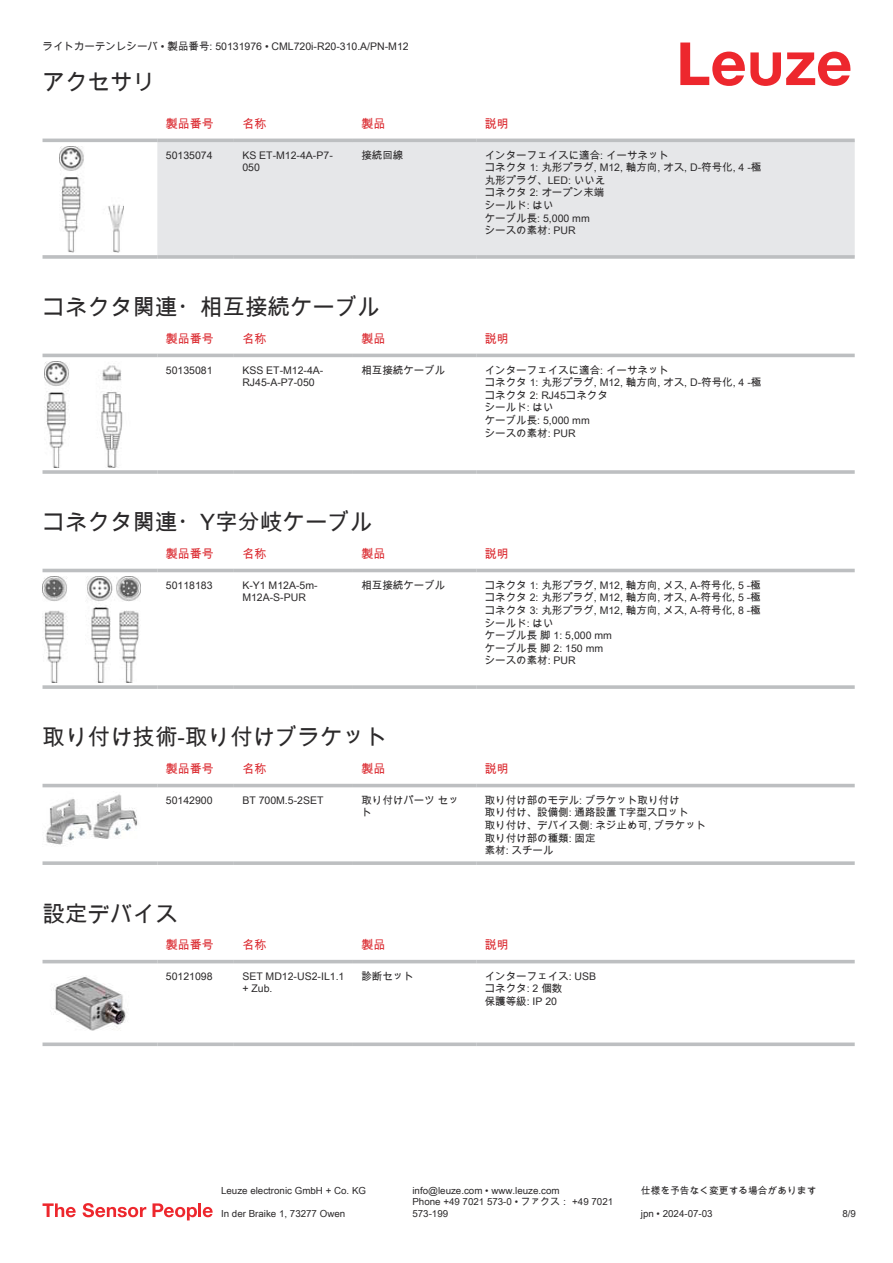
<style>
.page{position:relative;width:893px;height:1263px;background:#fff}
.page>*{position:absolute;margin:0;border:0;box-sizing:border-box;transform-origin:0 0}
.t1{font:22.5px "Arial Unicode MS";color:#2b292a}
.t2{font:12px "Arial Unicode MS";color:#db2a30}
.t3{font:10.5px/12.6px "Arial Unicode MS";color:#2b292a}
.t4{font:9.75px/11.7px "Arial Unicode MS";color:#2b292a}
</style>
<div class="page">
<svg style="left:680px;top:43px;width:170px;height:43px"></svg>
<svg style="left:43px;top:138px;width:812px;height:1px"></svg>
<div style="left:157px;top:142px;width:698px;height:113px;background:#e6e7e9"></div>
<hr style="left:43px;top:139px;width:114px;height:3px;background:#bdbfc1">
<hr style="left:157px;top:139px;width:77px;height:3px;background:#bdbfc1">
<hr style="left:234px;top:139px;width:119px;height:3px;background:#bdbfc1">
<hr style="left:353px;top:139px;width:123px;height:3px;background:#bdbfc1">
<hr style="left:476px;top:139px;width:379px;height:3px;background:#bdbfc1">
<svg style="left:43px;top:255px;width:114px;height:4px"></svg>
<hr style="left:157px;top:255px;width:77px;height:4px;background:#bdbfc1">
<svg style="left:234px;top:255px;width:119px;height:4px"></svg>
<svg style="left:353px;top:255px;width:123px;height:4px"></svg>
<hr style="left:476px;top:255px;width:379px;height:4px;background:#bdbfc1">
<img style="left:59px;top:146px;width:65px;height:107px">
<svg style="left:43px;top:353px;width:812px;height:26px"></svg>
<hr style="left:43px;top:354px;width:114px;height:3px;background:#bdbfc1">
<hr style="left:157px;top:354px;width:77px;height:3px;background:#bdbfc1">
<hr style="left:234px;top:354px;width:119px;height:3px;background:#bdbfc1">
<hr style="left:353px;top:354px;width:123px;height:3px;background:#bdbfc1">
<hr style="left:476px;top:354px;width:379px;height:3px;background:#bdbfc1">
<hr style="left:43px;top:470px;width:114px;height:4px;background:#bdbfc1">
<hr style="left:157px;top:470px;width:77px;height:4px;background:#c9cbcc">
<hr style="left:234px;top:470px;width:119px;height:4px;background:#c4c6c7">
<hr style="left:353px;top:470px;width:123px;height:4px;background:#bdbfc1">
<hr style="left:476px;top:470px;width:379px;height:4px;background:#c9cbcc">
<img style="left:45px;top:361px;width:93px;height:107px">
<svg style="left:43px;top:568px;width:812px;height:26px"></svg>
<hr style="left:43px;top:569px;width:114px;height:3px;background:#bdbfc1">
<hr style="left:157px;top:569px;width:77px;height:3px;background:#bdbfc1">
<hr style="left:234px;top:569px;width:119px;height:3px;background:#bdbfc1">
<hr style="left:353px;top:569px;width:123px;height:3px;background:#bdbfc1">
<hr style="left:476px;top:569px;width:379px;height:3px;background:#bdbfc1">
<svg style="left:43px;top:685px;width:114px;height:4px"></svg>
<svg style="left:157px;top:685px;width:77px;height:4px"></svg>
<svg style="left:234px;top:685px;width:119px;height:4px"></svg>
<svg style="left:353px;top:685px;width:123px;height:4px"></svg>
<svg style="left:476px;top:685px;width:379px;height:4px;background:#c3c5c7"></svg>
<img style="left:43px;top:576px;width:97px;height:107px">
<svg style="left:43px;top:783px;width:812px;height:5px;fill:#eeefef"></svg>
<hr style="left:43px;top:784px;width:114px;height:3px;background:#bdbfc1">
<hr style="left:157px;top:784px;width:77px;height:3px;background:#bdbfc1">
<hr style="left:234px;top:784px;width:119px;height:3px;background:#bdbfc1">
<hr style="left:353px;top:784px;width:123px;height:3px;background:#bdbfc1">
<hr style="left:476px;top:784px;width:379px;height:3px;background:#bdbfc1">
<svg style="left:43px;top:861px;width:114px;height:4px"></svg>
<svg style="left:157px;top:861px;width:77px;height:4px"></svg>
<svg style="left:234px;top:861px;width:119px;height:4px"></svg>
<svg style="left:353px;top:861px;width:123px;height:4px"></svg>
<svg style="left:476px;top:861px;width:379px;height:4px;background:#c3c5c7"></svg>
<img style="left:46px;top:794px;width:92px;height:51px">
<svg style="left:43px;top:959px;width:812px;height:5px;fill:#eff0f0"></svg>
<hr style="left:43px;top:960px;width:114px;height:3px;background:#bdbfc1">
<hr style="left:157px;top:960px;width:77px;height:3px;background:#bdbfc1">
<hr style="left:234px;top:960px;width:119px;height:3px;background:#bdbfc1">
<hr style="left:353px;top:960px;width:123px;height:3px;background:#bdbfc1">
<hr style="left:476px;top:960px;width:379px;height:3px;background:#bdbfc1">
<svg style="left:43px;top:1042px;width:114px;height:4px"></svg>
<svg style="left:157px;top:1042px;width:77px;height:4px"></svg>
<svg style="left:234px;top:1042px;width:119px;height:4px"></svg>
<svg style="left:353px;top:1042px;width:123px;height:4px"></svg>
<svg style="left:476px;top:1042px;width:379px;height:4px;background:#c5c7c9"></svg>
<img style="left:51px;top:977px;width:75px;height:54px">
<svg style="left:43px;top:1203px;width:33px;height:14px"></svg>
<svg style="left:83px;top:1203px;width:63px;height:14px"></svg>
<svg style="left:153px;top:1203px;width:44px;height:17px"></svg>
<hr style="left:198px;top:1203px;width:3px;height:14px;background:#ed272d">
<svg style="left:203px;top:1207px;width:10px;height:10px"></svg>
<p class="t3" style="left:43px;top:40px;width:368px">ライトカーテンレシーバ • 製品番号: 50131976 • CML720i-R20-310.A/PN-M12</p>
<h1 class="t1" style="left:43px;top:66px;width:114px">アクセサリ</h1>
<p class="t2" style="left:166px;top:115px;width:49px">製品番号</p>
<p class="t2" style="left:242px;top:115px;width:25px">名称</p>
<p class="t2" style="left:361px;top:115px;width:25px">製品</p>
<p class="t2" style="left:485px;top:115px;width:25px">説明</p>
<p class="t3" style="left:166px;top:148px;width:48px">50135074</p>
<p class="t3" style="left:242px;top:148px;width:92px">KS ET-M12-4A-P7-<br>050</p>
<p class="t3" style="left:361px;top:148px;width:43px">接続回線</p>
<p class="t3" style="left:485px;top:148px;width:278px">インターフェイスに適合: イーサネット<br>コネクタ 1: 丸形プラグ, M12, 軸方向, オス, D-符号化, 4 -極丸形プラグ、LED: いいえ<br>コネクタ 2: オープン末端<br>シールド: はい<br>ケーブル長: 5,000 mm<br>シースの素材: PUR</p>
<h1 class="t1" style="left:43px;top:291px;width:339px">コネクタ関連・相互接続ケーブル</h1>
<p class="t2" style="left:166px;top:330px;width:49px">製品番号</p>
<p class="t2" style="left:242px;top:330px;width:25px">名称</p>
<p class="t2" style="left:361px;top:330px;width:25px">製品</p>
<p class="t2" style="left:485px;top:330px;width:25px">説明</p>
<p class="t3" style="left:166px;top:363px;width:48px">50135081</p>
<p class="t3" style="left:242px;top:363px;width:83px">KSS ET-M12-4A-<br>RJ45-A-P7-050</p>
<p class="t3" style="left:361px;top:363px;width:85px">相互接続ケーブル</p>
<p class="t3" style="left:485px;top:363px;width:278px">インターフェイスに適合: イーサネット<br>コネクタ 1: 丸形プラグ, M12, 軸方向, オス, D-符号化, 4 -極コネクタ 2: RJ45コネクタ<br>シールド: はい<br>ケーブル長: 5,000 mm<br>シースの素材: PUR</p>
<h1 class="t1" style="left:43px;top:506px;width:332px">コネクタ関連・Y字分岐ケーブル</h1>
<p class="t2" style="left:166px;top:545px;width:49px">製品番号</p>
<p class="t2" style="left:242px;top:545px;width:25px">名称</p>
<p class="t2" style="left:361px;top:545px;width:25px">製品</p>
<p class="t2" style="left:485px;top:545px;width:25px">説明</p>
<p class="t3" style="left:166px;top:578px;width:48px">50118183</p>
<p class="t3" style="left:242px;top:578px;width:77px">K-Y1 M12A-5m-<br>M12A-S-PUR</p>
<p class="t3" style="left:361px;top:578px;width:85px">相互接続ケーブル</p>
<p class="t3" style="left:485px;top:578px;width:277px">コネクタ 1: 丸形プラグ, M12, 軸方向, メス, A-符号化, 5 -極コネクタ 2: 丸形プラグ, M12, 軸方向, オス, A-符号化, 5 -極コネクタ 3: 丸形プラグ, M12, 軸方向, メス, A-符号化, 8 -極シールド: はい<br>ケーブル長 脚 1: 5,000 mm<br>ケーブル長 脚 2: 150 mm<br>シースの素材: PUR</p>
<h1 class="t1" style="left:43px;top:721px;width:346px">取り付け技術-取り付けブラケット</h1>
<p class="t2" style="left:166px;top:760px;width:49px">製品番号</p>
<p class="t2" style="left:242px;top:760px;width:25px">名称</p>
<p class="t2" style="left:361px;top:760px;width:25px">製品</p>
<p class="t2" style="left:485px;top:760px;width:25px">説明</p>
<p class="t3" style="left:166px;top:793px;width:48px">50142900</p>
<p class="t3" style="left:242px;top:793px;width:83px">BT 700M.5-2SET</p>
<p class="t3" style="left:361px;top:793px;width:99px">取り付けパーツ セット</p>
<p class="t3" style="left:485px;top:793px;width:223px">取り付け部のモデル: ブラケット取り付け<br>取り付け、設備側: 通路設置 T字型スロット<br>取り付け、デバイス側: ネジ止め可, ブラケット取り付け部の種類: 固定<br>素材: スチール</p>
<h1 class="t1" style="left:43px;top:897px;width:136px">設定デバイス</h1>
<p class="t2" style="left:166px;top:936px;width:49px">製品番号</p>
<p class="t2" style="left:242px;top:936px;width:25px">名称</p>
<p class="t2" style="left:361px;top:936px;width:25px">製品</p>
<p class="t2" style="left:485px;top:936px;width:25px">説明</p>
<p class="t3" style="left:166px;top:970px;width:48px">50121098</p>
<p class="t3" style="left:242px;top:970px;width:104px">SET MD12-US2- IL1.1 + Zub.</p>
<p class="t3" style="left:361px;top:970px;width:54px">診断セット</p>
<p class="t3" style="left:485px;top:970px;width:113px">インターフェイス: USBコネクタ: 2 個数<br>保護等級: IP 20</p>
<p class="t4" style="left:221px;top:1184px;width:146px">Leuze electronic GmbH + Co. KG</p>
<p class="t4" style="left:412px;top:1184px;width:149px">info@leuze.com • www.leuze.com</p>
<p class="t4" style="left:641px;top:1184px;width:177px">仕様を予告なく変更する場合があります</p>
<p class="t4" style="left:221px;top:1207px;width:126px">In der Braike 1, 73277 Owen</p>
<p class="t4" style="left:412px;top:1196px;width:202px">Phone +49 7021 573-0 • ファクス： +49 7021<br>573-199</p>
<p class="t4" style="left:641px;top:1207px;width:73px">jpn • 2024-07-03</p>
<p class="t4" style="left:842px;top:1207px;width:15px">8/9</p>
</div>
